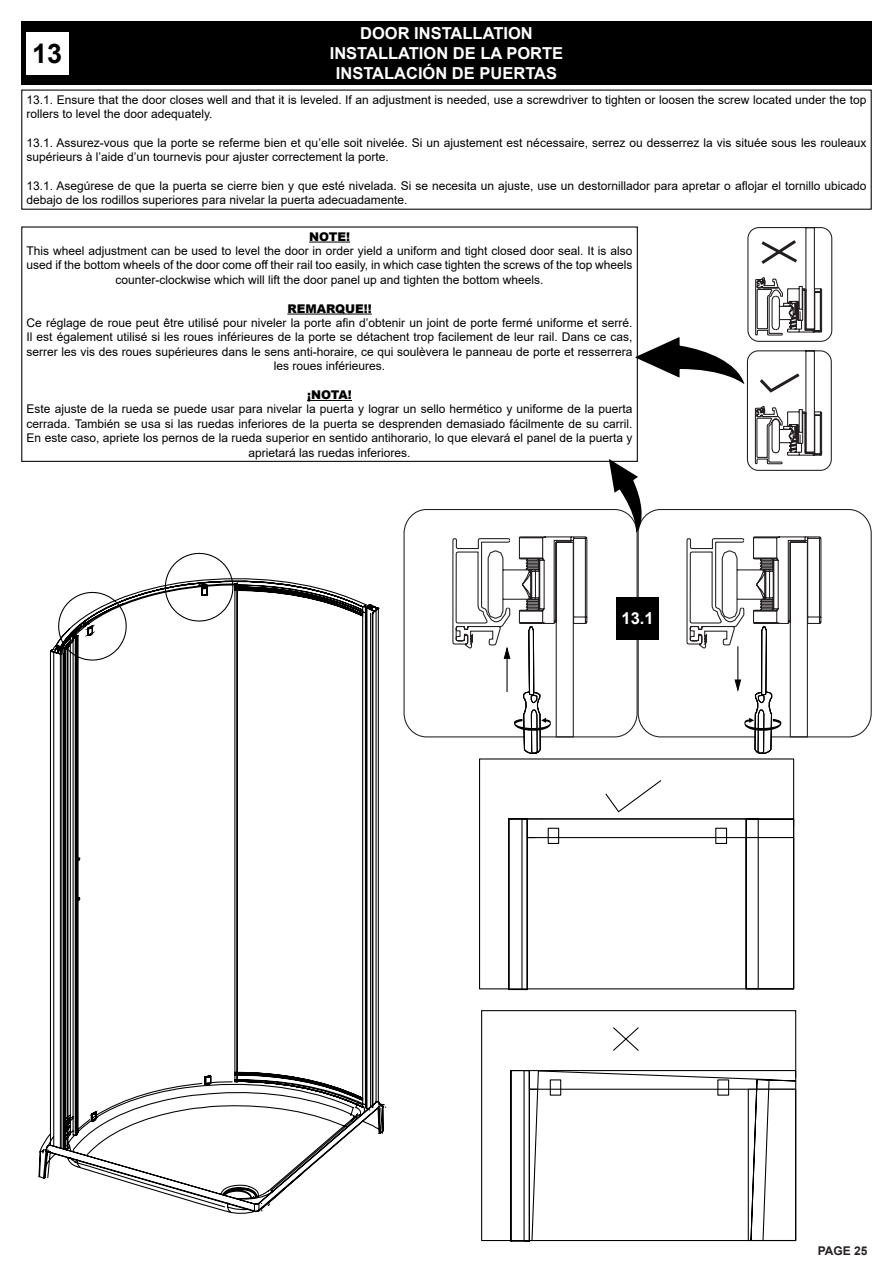
<style>
.page{position:relative;width:893px;height:1263px;background:#fff}
.page>*{position:absolute;margin:0;border:0;box-sizing:border-box;transform-origin:0 0}
.t1{font:700 27px "Arial";color:#000}
.t2{font:700 16.5px/19.8px "Arial";color:#fff;text-align:center}
.t3{font:12px/14.4px "Arial";color:#000}
.t4{font:900 12px "Arial";color:#000}
.t5{font:700 12px "Arial";color:#231f20}
</style>
<div class="page">
<div style="left:21px;top:21px;width:851px;height:64px;background:#000"></div>
<div style="left:26px;top:32px;width:42px;height:42px;background:#fff"></div>
<svg style="left:38px;top:578px;width:349px;height:636px"></svg>
<svg style="left:86px;top:1098px;width:31px;height:25px"></svg>
<svg style="left:195px;top:1073px;width:27px;height:12px"></svg>
<svg style="left:58px;top:552px;width:176px;height:109px"></svg>
<svg style="left:508px;top:779px;width:287px;height:211px"></svg>
<svg style="left:510px;top:1069px;width:287px;height:173px"></svg>
<div style="left:481px;top:1010px;width:315px;height:231px;border:1px solid #000"></div>
<svg style="left:613px;top:1027px;width:26px;height:24px"></svg>
<hr style="left:309px;top:242px;width:41px;height:1px;background:#000">
<hr style="left:287px;top:314px;width:85px;height:1px;background:#000">
<hr style="left:307px;top:400px;width:45px;height:1px;background:#000">
<svg style="left:451px;top:536px;width:137px;height:218px"></svg>
<svg style="left:609px;top:226px;width:224px;height:528px"></svg>
<div style="left:616px;top:597px;width:43px;height:42px;background:#000"></div>
<p class="t2" style="left:330px;top:24px;width:235px">DOOR INSTALLATION<br>INSTALLATION DE LA PORTE<br>INSTALACIÓN DE PUERTAS</p>
<p class="t3" style="left:27px;top:92px;width:841px">13.1. Ensure that the door closes well and that it is leveled. If an adjustment is needed, use a screwdriver to tighten or loosen the screw located under the top rollers to level the door adequately.</p>
<p class="t3" style="left:27px;top:135px;width:841px">13.1. Assurez-vous que la porte se referme bien et qu’elle soit nivelée. Si un ajustement est nécessaire, serrez ou desserrez la vis située sous les rouleaux supérieurs à l’aide d’un tournevis pour ajuster correctement la porte.</p>
<p class="t3" style="left:27px;top:179px;width:841px">13.1. Asegúrese de que la puerta se cierre bien y que esté nivelada. Si se necesita un ajuste, use un destornillador para apretar o aflojar el tornillo ubicado debajo de los rodillos superiores para nivelar la puerta adecuadamente.</p>
<p class="t1" style="left:32px;top:34px;width:32px">13</p>
<p class="t4" style="left:309px;top:228px;width:43px">NOTE!</p>
<p class="t3" style="left:27px;top:243px;width:607px;text-align:center">This wheel adjustment can be used to level the door in order yield a uniform and tight closed door seal. It is also used if the bottom wheels of the door come off their rail too easily, in which case tighten the screws of the top wheels counter-clockwise which will lift the door panel up and tighten the bottom wheels.</p>
<p class="t4" style="left:287px;top:300px;width:86px">REMARQUE!!</p>
<p class="t3" style="left:27px;top:315px;width:607px;text-align:center">Ce réglage de roue peut être utilisé pour niveler la porte afin d’obtenir un joint de porte fermé uniforme et serré.<br>Il est également utilisé si les roues inférieures de la porte se détachent trop facilement de leur rail. Dans ce cas, serrer les vis des roues supérieures dans le sens anti-horaire, ce qui soulèvera le panneau de porte et resserrera les roues inférieures.</p>
<p class="t4" style="left:307px;top:386px;width:46px">¡NOTA!</p>
<p class="t3" style="left:27px;top:402px;width:607px;text-align:center">Este ajuste de la rueda se puede usar para nivelar la puerta y lograr un sello hermético y uniforme de la puerta cerrada. También se usa si las ruedas inferiores de la puerta se desprenden demasiado fácilmente de su carril.<br>En este caso, apriete los pernos de la rueda superior en sentido antihorario, lo que elevará el panel de la puerta y aprietará las ruedas inferiores.</p>
<p class="t2" style="left:622px;top:609px;width:34px">13.1</p>
<p class="t5" style="left:818px;top:1242px;width:51px">PAGE 25</p>
</div>
